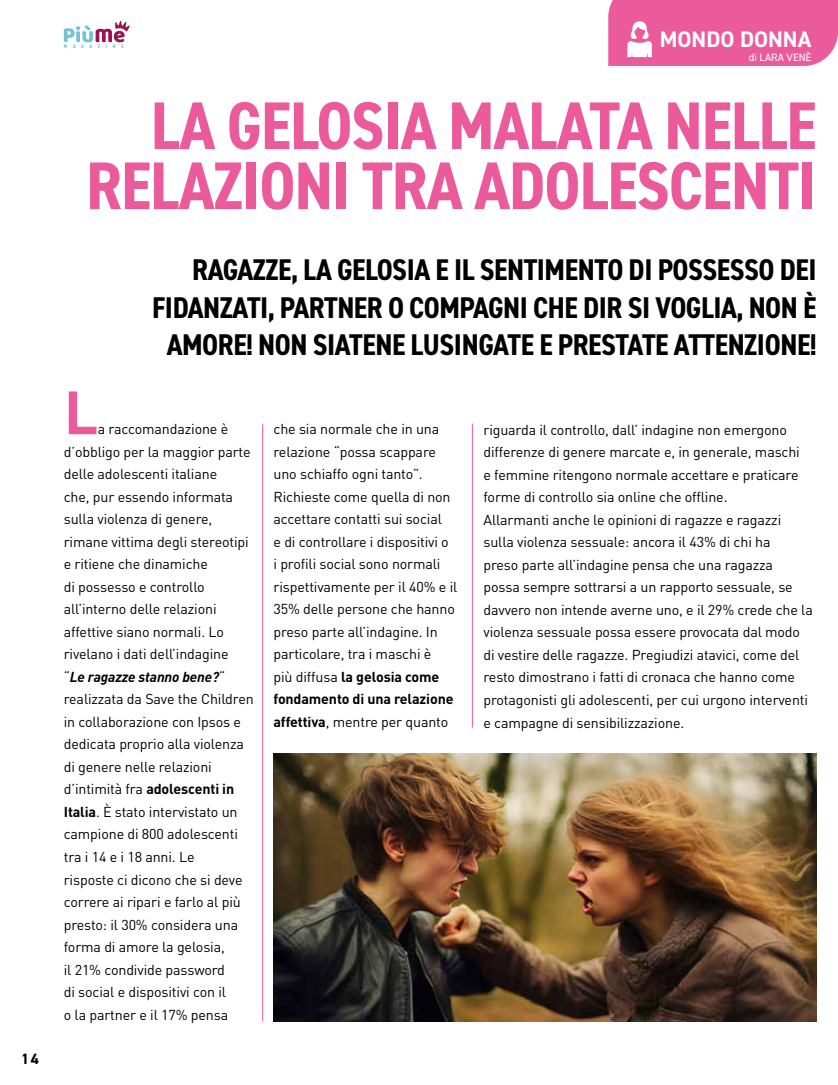
<style>
.page{position:relative;width:838px;height:1085px;background:#fff}
.page>*{position:absolute;margin:0;border:0;box-sizing:border-box;transform-origin:0 0}
.t1{font:700 condensed 67.5px/60px "DIN2014";letter-spacing:-.015em;color:#eb5b9c;text-align:right}
.t2{font:700 60px "DIN Pro";color:#eb5b9c}
.t3{font:700 condensed 30px/37.5px "DIN2014";letter-spacing:-.015em;color:#000;text-align:right}
.t4{font:700 22.5px "DIN2014";color:#fff}
.t5{font:700 15px "DIN2014";color:#000}
.t6{font:14.25px/22.5px "DIN Pro";letter-spacing:-.01em;color:#000}
.t7{font:10.65px "DIN2014";color:#fff}
.t8{font:700 condensed 5.25px "DIN2014";letter-spacing:1.085em;color:#71c2d5}
.s1{font-weight:700;font-style:italic}
.s2{font-weight:700}
</style>
<div class="page">
<svg style="left:64px;top:21px;width:66px;height:21px"></svg>
<img style="left:273px;top:753px;width:543px;height:267px">
<hr style="left:262px;top:424px;width:1px;height:596px;background:#eb5b9c">
<hr style="left:472px;top:424px;width:1px;height:303px;background:#eb5b9c">
<div style="left:608px;top:0;width:229px;height:66px;background:#eb5b9c"></div>
<img style="left:837px;top:0;width:1px;height:39px">
<p class="t5" style="left:21px;top:1048px;width:19px">14</p>
<p class="t8" style="left:64px;top:43px;width:62px">MAGAZINE</p>
<h3 class="t4" style="left:660px;top:25px;width:153px">MONDO DONNA</h3>
<p class="t7" style="left:748px;top:51px;width:64px">di LARA VENÈ</p>
<h1 class="t1" style="left:86px;top:95px;width:731px">LA GELOSIA MALATA NELLE<br>RELAZIONI TRA ADOLESCENTI</h1>
<h3 class="t3" style="left:152px;top:250px;width:666px">RAGAZZE, LA GELOSIA E IL SENTIMENTO DI POSSESSO DEI<br>FIDANZATI, PARTNER O COMPAGNI CHE DIR SI VOGLIA, NON È<br>AMORE! NON SIATENE LUSINGATE E PRESTATE ATTENZIONE!</h3>
<h2 class="t2" style="left:64px;top:362px;width:36px">L</h2>
<p class="t6" style="left:64px;top:416px;width:191px;text-indent:34px">a raccomandazione è d’obbligo per la maggior parte delle adolescenti italiane<br>che, pur essendo informata sulla violenza di genere, rimane vittima degli stereotipi e ritiene che dinamiche<br>di possesso e controllo all’interno delle relazioni affettive siano normali. Lo rivelano i dati dell’indagine<br>“<span class="s1">Le ragazze stanno bene?</span>“ realizzata da Save the Children in collaborazione con Ipsos e dedicata proprio alla violenza di genere nelle relazioni d’intimità fra <span class="s2">adolescenti in<br>Italia</span>. È stato intervistato un campione di 800 adolescenti tra i 14 e i 18 anni. Le<br>risposte ci dicono che si deve correre ai ripari e farlo al più presto: il 30% considera una forma di amore la gelosia,<br>il 21% condivide password<br>di social e dispositivi con il<br>o la partner e il 17% pensa</p>
<p class="t6" style="left:273px;top:416px;width:185px">che sia normale che in una relazione “possa scappare uno schiaffo ogni tanto”.<br>Richieste come quella di non accettare contatti sui social<br>e di controllare i dispositivi o<br>i profili social sono normali rispettivamente per il 40% e il<br>35% delle persone che hanno preso parte all’indagine. In particolare, tra i maschi è<br>più diffusa <span class="s2">la gelosia come fondamento di una relazione affettiva</span>, mentre per quanto</p>
<p class="t6" style="left:483px;top:417px;width:331px">riguarda il controllo, dall’ indagine non emergono differenze di genere marcate e, in generale, maschi<br>e femmine ritengono normale accettare e praticare forme di controllo sia online che offline.<br>Allarmanti anche le opinioni di ragazze e ragazzi sulla violenza sessuale: ancora il 43% di chi ha<br>preso parte all’indagine pensa che una ragazza possa sempre sottrarsi a un rapporto sessuale, se davvero non intende averne uno, e il 29% crede che la violenza sessuale possa essere provocata dal modo di vestire delle ragazze. Pregiudizi atavici, come del resto dimostrano i fatti di cronaca che hanno come protagonisti gli adolescenti, per cui urgono interventi e campagne di sensibilizzazione.</p>
</div>
